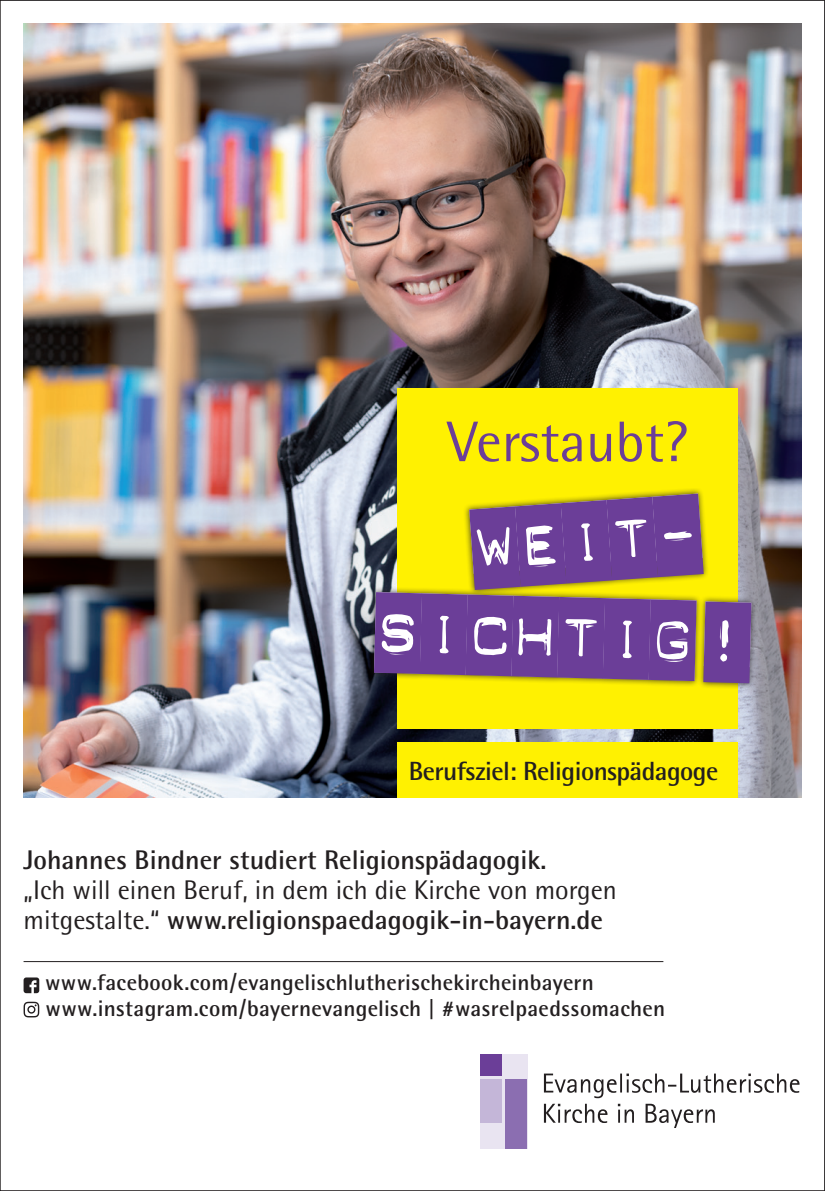
<style>
.page{position:relative;width:825px;height:1191px;background:#fff}
.page>*{position:absolute;margin:0;border:0;box-sizing:border-box;transform-origin:0 0}
.t1{font:80.7px "Dynamoe";color:#6b3e98}
.t2{font:57.3px "Rotis Semi Sans";color:#6b3e98}
.t3{font:27px/30px "Rotis Semi Sans";color:#231f20}
.t4{font:700 27px "Rotis Semi Sans";color:#231f20}
.t5{font:700 26.4px "Rotis Semi Sans";letter-spacing:-.02em;color:#231f20}
.t6{font:700 22.5px/25.5px "Rotis Semi Sans";letter-spacing:.01em;color:#231f20}
.s1{font-weight:700}
</style>
<div class="page">
<hr style="left:24px;top:961px;width:639px;height:1px;background:#231f20">
<div style="left:480px;top:1053px;width:47px;height:95px;background:#e9e4f1"></div>
<div style="left:505px;top:1079px;width:22px;height:69px;background:#8b6eb1"></div>
<div style="left:480px;top:1079px;width:21px;height:43px;background:#c4b6d8"></div>
<div style="left:480px;top:1053px;width:21px;height:22px;background:#6b3e98"></div>
<svg style="left:544px;top:1073px;width:255px;height:55px"></svg>
<svg style="left:24px;top:977px;width:15px;height:16px"></svg>
<svg style="left:24px;top:1001px;width:15px;height:16px"></svg>
<img style="left:24px;top:24px;width:777px;height:773px">
<div style="left:397px;top:388px;width:341px;height:341px;background:#fff101"></div>
<div style="left:397px;top:742px;width:341px;height:55px;background:#fff101"></div>
<div style="left:368px;top:586px;width:335px;height:101px;background:#231f20;opacity:.75"></div>
<svg style="left:374px;top:592px;width:322px;height:88px;background:#f9f8ef"></svg>
<div style="left:697px;top:595px;width:61px;height:94px;background:#231f20;opacity:.75"></div>
<svg style="left:704px;top:601px;width:47px;height:66px"></svg>
<div style="left:463px;top:487px;width:246px;height:109px;background:#231f20;opacity:.75"></div>
<svg style="left:469px;top:493px;width:233px;height:81px;background:#ebe9ca"></svg>
<h2 class="t2" style="left:447px;top:408px;width:242px">Verstaubt?</h2>
<h1 class="t1" style="left:469px;top:509px;width:231px;rotate:-4deg">weit-</h1>
<h1 class="t1" style="left:376px;top:593px;width:377px;rotate:1deg">sichtig!</h1>
<p class="t5" style="left:409px;top:754px;width:311px">Berufsziel: Religionspädagoge</p>
<p class="t4" style="left:24px;top:843px;width:524px">Johannes Bindner studiert Religionspädagogik.</p>
<p class="t3" style="left:24px;top:874px;width:595px">„Ich will einen Beruf, in dem ich die Kirche von morgen mitgestalte.“ <span class="s1">www.religionspaedagogik-in-bayern.de</span></p>
<p class="t6" style="left:45px;top:969px;width:622px">www.facebook.com/evangelischlutherischekircheinbayern www.instagram.com/bayernevangelisch | #wasrelpaedssomachen</p>
</div>
